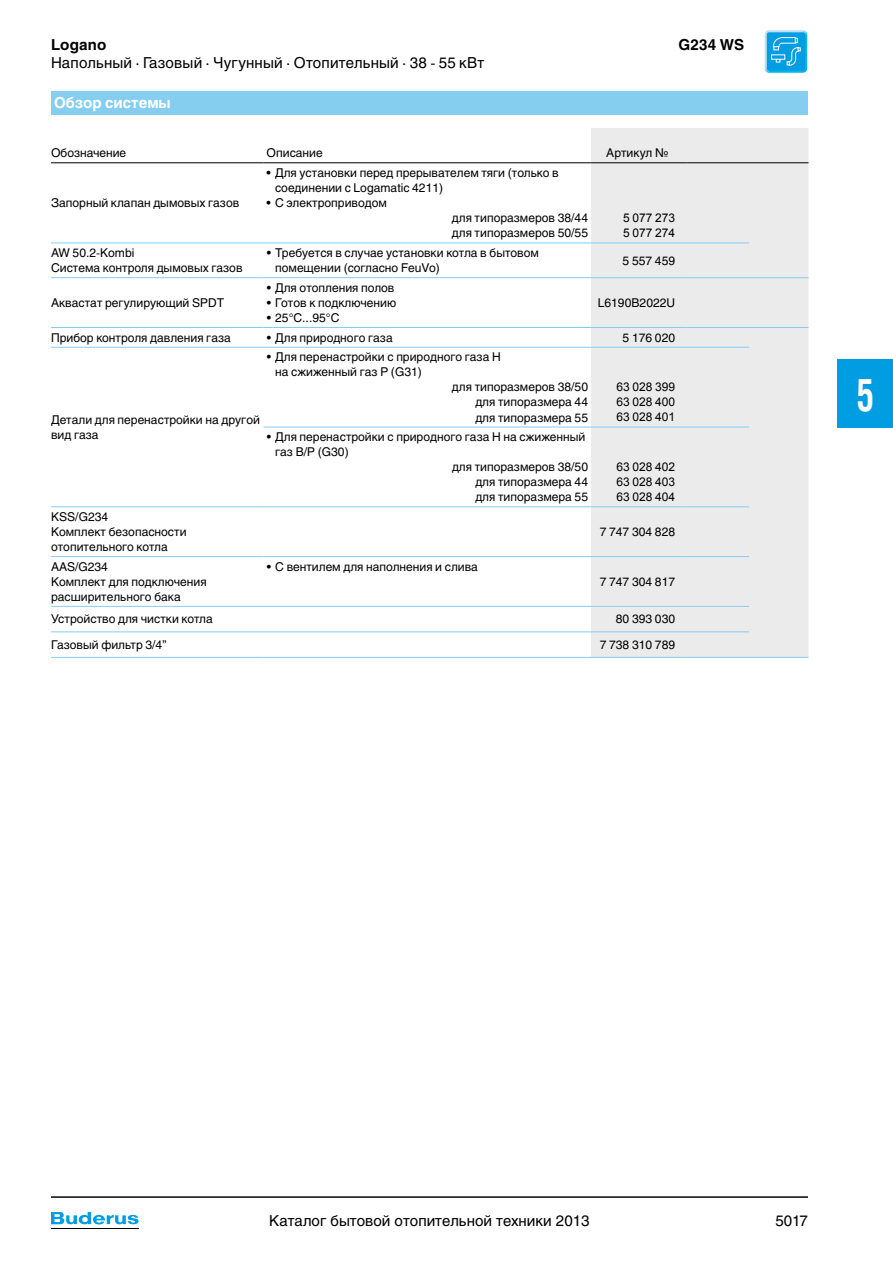
<style>
.page{position:relative;width:893px;height:1263px;background:#fff}
.page>*{position:absolute;margin:0;border:0;box-sizing:border-box;transform-origin:0 0}
.t1{font:700 45px "Helios Cond";color:#fff;scale:.8 1}
.t2{font:15px "Helios";color:#000}
.t3{font:700 15px "Helios";color:#fff}
.t4{font:700 15px "Helios";letter-spacing:.01em;color:#000}
.t5{font:12px/15px "Helios";color:#000}
.t6{font:12px/15px "Arial";color:#000;text-align:justify}
</style>
<div class="page">
<svg style="left:51px;top:1212px;width:88px;height:13px"></svg>
<hr style="left:51px;top:1228px;width:87px;height:1px;background:#000">
<div style="left:838px;top:359px;width:55px;height:68px;background:#009de2"></div>
<hr style="left:51px;top:1197px;width:757px;height:1px;background:#000">
<svg style="left:764px;top:33px;width:44px;height:37px"></svg>
<svg style="left:765px;top:30px;width:42px;height:43px;background:#2eb0e7"></svg>
<div style="left:51px;top:91px;width:757px;height:24px;background:#85cef0"></div>
<svg style="left:51px;top:163px;width:540px;height:494px"></svg>
<div style="left:591px;top:128px;width:217px;height:529px;background:#ebebeb"></div>
<hr style="left:51px;top:162px;width:213px;height:1px;background:#000">
<hr style="left:264px;top:162px;width:327px;height:1px;background:#000">
<hr style="left:591px;top:162px;width:96px;height:1px;background:#000">
<hr style="left:687px;top:162px;width:62px;height:1px;background:#000">
<hr style="left:749px;top:162px;width:59px;height:1px;background:#000">
<hr style="left:51px;top:243px;width:213px;height:1px;background:#85cef0">
<hr style="left:264px;top:243px;width:327px;height:1px;background:#85cef0">
<hr style="left:591px;top:243px;width:96px;height:1px;background:#85cef0">
<hr style="left:687px;top:243px;width:62px;height:1px;background:#85cef0">
<hr style="left:51px;top:277px;width:213px;height:1px;background:#85cef0">
<hr style="left:264px;top:277px;width:327px;height:1px;background:#85cef0">
<hr style="left:591px;top:277px;width:96px;height:1px;background:#85cef0">
<hr style="left:687px;top:277px;width:62px;height:1px;background:#85cef0">
<hr style="left:749px;top:277px;width:59px;height:1px;background:#85cef0">
<hr style="left:51px;top:327px;width:213px;height:1px;background:#85cef0">
<hr style="left:264px;top:327px;width:327px;height:1px;background:#85cef0">
<hr style="left:591px;top:327px;width:96px;height:1px;background:#85cef0">
<hr style="left:687px;top:327px;width:62px;height:1px;background:#85cef0">
<hr style="left:749px;top:327px;width:59px;height:1px;background:#85cef0">
<hr style="left:51px;top:347px;width:213px;height:1px;background:#85cef0">
<hr style="left:264px;top:347px;width:327px;height:1px;background:#85cef0">
<hr style="left:591px;top:347px;width:96px;height:1px;background:#85cef0">
<hr style="left:687px;top:347px;width:62px;height:1px;background:#85cef0">
<hr style="left:264px;top:427px;width:327px;height:1px;background:#85cef0">
<hr style="left:591px;top:427px;width:96px;height:1px;background:#85cef0">
<hr style="left:687px;top:427px;width:62px;height:1px;background:#85cef0">
<hr style="left:51px;top:506px;width:213px;height:1px;background:#85cef0">
<hr style="left:264px;top:506px;width:327px;height:1px;background:#85cef0">
<hr style="left:591px;top:506px;width:96px;height:1px;background:#85cef0">
<hr style="left:687px;top:506px;width:62px;height:1px;background:#85cef0">
<hr style="left:51px;top:556px;width:213px;height:1px;background:#85cef0">
<hr style="left:264px;top:556px;width:327px;height:1px;background:#85cef0">
<hr style="left:591px;top:556px;width:96px;height:1px;background:#85cef0">
<hr style="left:687px;top:556px;width:62px;height:1px;background:#85cef0">
<hr style="left:51px;top:606px;width:213px;height:1px;background:#85cef0">
<hr style="left:264px;top:606px;width:327px;height:1px;background:#85cef0">
<hr style="left:591px;top:606px;width:96px;height:1px;background:#85cef0">
<hr style="left:687px;top:606px;width:62px;height:1px;background:#85cef0">
<hr style="left:51px;top:631px;width:213px;height:1px;background:#85cef0">
<hr style="left:264px;top:631px;width:327px;height:1px;background:#85cef0">
<hr style="left:591px;top:631px;width:96px;height:1px;background:#85cef0">
<hr style="left:687px;top:631px;width:62px;height:1px;background:#85cef0">
<hr style="left:51px;top:657px;width:213px;height:1px;background:#85cef0">
<hr style="left:264px;top:657px;width:327px;height:1px;background:#85cef0">
<hr style="left:591px;top:657px;width:96px;height:1px;background:#85cef0">
<hr style="left:687px;top:657px;width:62px;height:1px;background:#85cef0">
<hr style="left:749px;top:657px;width:59px;height:1px;background:#85cef0">
<p class="t4" style="left:51px;top:36px;width:57px">Logano</p>
<p class="t4" style="left:679px;top:36px;width:67px">G234 WS</p>
<p class="t2" style="left:51px;top:54px;width:435px">Напольный · Газовый · Чугунный · Отопительный · 38 - 55 кВт</p>
<p class="t3" style="left:54px;top:94px;width:118px">Обзор системы</p>
<p class="t5" style="left:51px;top:145px;width:77px">Обозначение</p>
<p class="t5" style="left:267px;top:145px;width:58px">Описание</p>
<p class="t5" style="left:606px;top:145px;width:64px">Артикул №</p>
<p class="t5" style="left:51px;top:196px;width:190px">Запорный клапан дымовых газов</p>
<p class="t5" style="left:275px;top:166px;width:285px;text-indent:-9px">• Для установки перед прерывателем тяги (только в соединении с Logamatic 4211)</p>
<p class="t5" style="left:267px;top:196px;width:122px">• С электроприводом</p>
<p class="t5" style="left:452px;top:211px;width:138px">для типоразмеров 38/44 для типоразмеров 50/55</p>
<p class="t6" style="left:623px;top:211px;width:54px">5 077 273<br>5 077 274</p>
<p class="t5" style="left:51px;top:245px;width:193px">AW 50.2-Kombi<br>Система контроля дымовых газов</p>
<p class="t5" style="left:275px;top:245px;width:265px;text-indent:-9px">• Требуется в случае установки котла в бытовом помещении (согласно FeuVo)</p>
<p class="t5" style="left:623px;top:253px;width:54px">5 557 459</p>
<p class="t5" style="left:51px;top:295px;width:175px">Аквастат регулирующий SPDT</p>
<p class="t5" style="left:267px;top:280px;width:129px">• Для отопления полов</p>
<p class="t5" style="left:267px;top:295px;width:131px">• Готов к подключению</p>
<p class="t5" style="left:267px;top:310px;width:74px">• 25°C...95°C</p>
<p class="t5" style="left:598px;top:295px;width:79px">L6190B2022U</p>
<p class="t5" style="left:51px;top:330px;width:181px">Прибор контроля давления газа</p>
<p class="t5" style="left:267px;top:330px;width:128px">• Для природного газа</p>
<p class="t5" style="left:623px;top:330px;width:54px">5 176 020</p>
<p class="t5" style="left:267px;top:350px;width:236px">• Для перенастройки с природного газа H</p>
<p class="t5" style="left:275px;top:365px;width:148px">на сжиженный газ P (G31)</p>
<p class="t5" style="left:452px;top:380px;width:138px">для типоразмеров 38/50</p>
<p class="t5" style="left:475px;top:395px;width:114px">для типоразмера 44</p>
<p class="t5" style="left:475px;top:410px;width:114px">для типоразмера 55</p>
<p class="t5" style="left:51px;top:412px;width:210px">Детали для перенастройки на другой вид газа</p>
<p class="t5" style="left:267px;top:429px;width:320px">• Для перенастройки с природного газа H на сжиженный</p>
<p class="t5" style="left:275px;top:444px;width:75px">газ B/P (G30)</p>
<p class="t5" style="left:452px;top:459px;width:138px">для типоразмеров 38/50</p>
<p class="t5" style="left:475px;top:474px;width:114px">для типоразмера 44</p>
<p class="t5" style="left:475px;top:489px;width:114px">для типоразмера 55</p>
<p class="t5" style="left:51px;top:509px;width:137px">KSS/G234<br>Комплект безопасности отопительного котла</p>
<p class="t5" style="left:51px;top:559px;width:157px">AAS/G234<br>Комплект для подключения расширительного бака</p>
<p class="t5" style="left:267px;top:559px;width:213px">• С вентилем для наполнения и слива</p>
<p class="t6" style="left:616px;top:380px;width:60px">63 028 399<br>63 028 400<br>63 028 401</p>
<p class="t6" style="left:616px;top:460px;width:60px">63 028 402<br>63 028 403<br>63 028 404</p>
<p class="t5" style="left:600px;top:524px;width:77px">7 747 304 828</p>
<p class="t5" style="left:600px;top:574px;width:77px">7 747 304 817</p>
<p class="t5" style="left:51px;top:612px;width:163px">Устройство для чистки котла</p>
<p class="t5" style="left:616px;top:612px;width:61px">80 393 030</p>
<p class="t5" style="left:51px;top:637px;width:117px">Газовый фильтр 3/4”</p>
<p class="t5" style="left:600px;top:637px;width:77px">7 738 310 789</p>
<h1 class="t1" style="left:856px;top:368px;width:24px">5</h1>
<p class="t2" style="left:269px;top:1212px;width:322px">Каталог бытовой отопительной техники 2013</p>
<p class="t2" style="left:775px;top:1212px;width:34px">5017</p>
</div>
